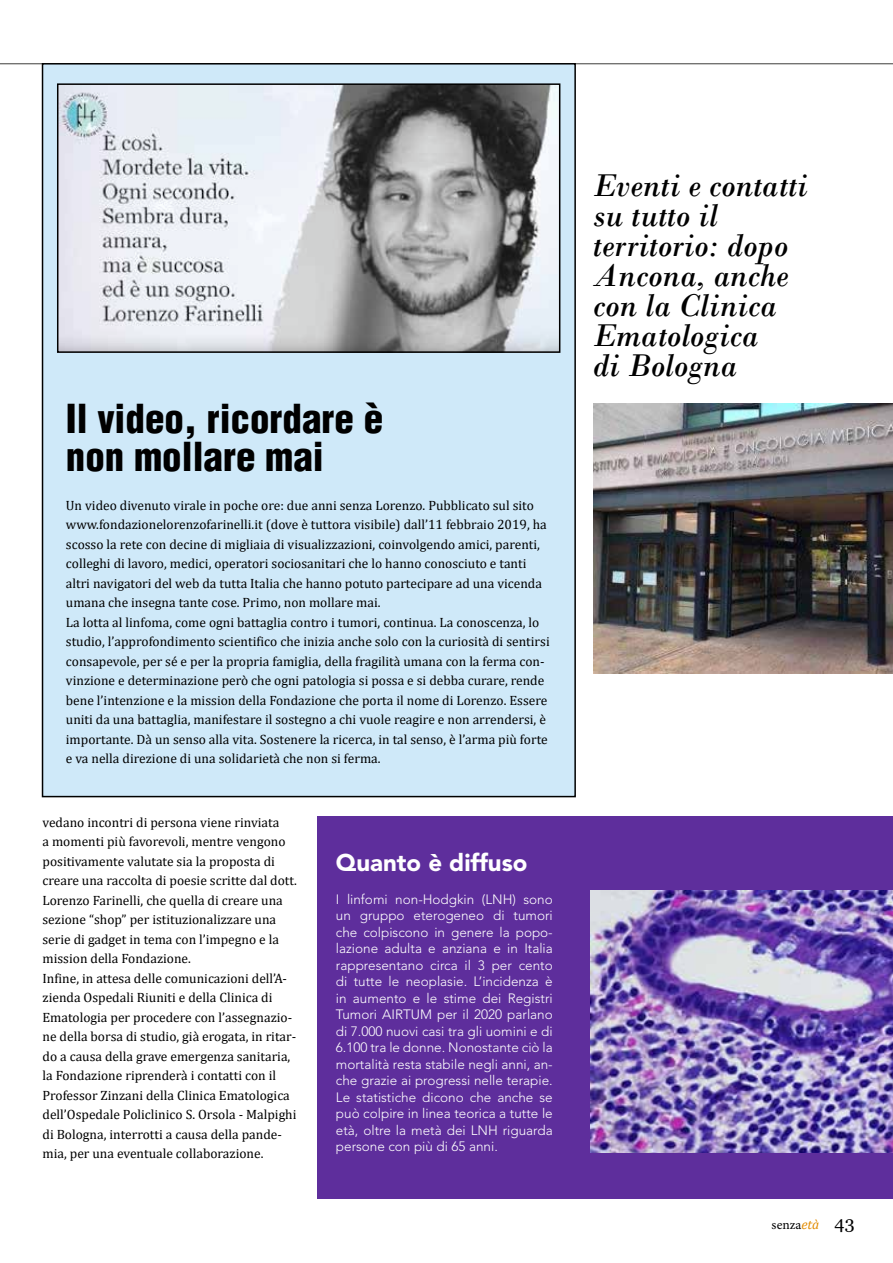
<style>
.page{position:relative;width:893px;height:1263px;background:#fff}
.page>*{position:absolute;margin:0;border:0;box-sizing:border-box;transform-origin:0 0}
.t1{font:900 condensed 39px/37.5px "Helvetica";color:#000}
.t2{font:italic 33px/30px "Bodoni";color:#000}
.t3{font:900 24px "Avenir LT Std";color:#fff}
.t4{font:13.5px/19.5px "Cambria";color:#000}
.t5{font:300 13.5px/16.5px "Avenir LT Std";color:#fff;text-align:justify}
.t6{font:13.5px "Minion Pro";color:#000}
.s1{font-family:"Cambria";font-style:italic;color:#e28b00}
.s2{font-family:"Georgia";font-size:18px}
</style>
<div class="page">
<hr style="left:0;top:63px;width:893px;height:1px;background:#3c3c3b">
<div style="left:318px;top:816px;width:575px;height:383px;background:#5e2e9c"></div>
<div style="left:42px;top:63px;width:534px;height:734px;background:#cfe9f9;border:2px solid #000"></div>
<img style="left:60px;top:86px;width:497px;height:264px">
<div style="left:57px;top:83px;width:503px;height:270px;border:2px solid #000"></div>
<img style="left:590px;top:891px;width:303px;height:261px">
<img style="left:593px;top:404px;width:300px;height:270px">
<h1 class="t1" style="left:66px;top:400px;width:319px">Il video, ricordare è non mollare mai</h1>
<p class="t4" style="left:66px;top:495px;width:485px">Un video divenuto virale in poche ore: due anni senza Lorenzo. Pubblicato sul sito www.fondazionelorenzofarinelli.it (dove è tuttora visibile) dall’11 febbraio 2019, ha scosso la rete con decine di migliaia di visualizzazioni, coinvolgendo amici, parenti, colleghi di lavoro, medici, operatori sociosanitari che lo hanno conosciuto e tanti altri navigatori del web da tutta Italia che hanno potuto partecipare ad una vicenda umana che insegna tante cose. Primo, non mollare mai.<br>La lotta al linfoma, come ogni battaglia contro i tumori, continua. La conoscenza, lo studio, l’approfondimento scientifico che inizia anche solo con la curiosità di sentirsi consapevole, per sé e per la propria famiglia, della fragilità umana con la ferma con&shy;vinzione e determinazione però che ogni patologia si possa e si debba curare, rende bene l’intenzione e la mission della Fondazione che porta il nome di Lorenzo. Essere uniti da una battaglia, manifestare il sostegno a chi vuole reagire e non arrendersi, è importante. Dà un senso alla vita. Sostenere la ricerca, in tal senso, è l’arma più forte e va nella direzione di una solidarietà che non si ferma.</p>
<p class="t4" style="left:43px;top:812px;width:256px">vedano incontri di persona viene rinviata<br>a momenti più favorevoli, mentre vengono positivamente valutate sia la proposta di creare una raccolta di poesie scritte dal dott.<br>Lorenzo Farinelli, che quella di creare una sezione “shop” per istituzionalizzare una serie di gadget in tema con l’impegno e la mission della Fondazione.<br>Infine, in attesa delle comunicazioni dell’A&shy;zienda Ospedali Riuniti e della Clinica di Ematologia per procedere con l’assegnazio&shy;ne della borsa di studio, già erogata, in ritar&shy;do a causa della grave emergenza sanitaria, la Fondazione riprenderà i contatti con il Professor Zinzani della Clinica Ematologica dell’Ospedale Policlinico S. Orsola - Malpighi di Bologna, interrotti a causa della pande&shy;mia, per una eventuale collaborazione.</p>
<h3 class="t3" style="left:336px;top:848px;width:193px">Quanto è diffuso</h3>
<p class="t5" style="left:336px;top:891px;width:218px">I linfomi non-Hodgkin (LNH) sono un gruppo eterogeneo di tumori che colpiscono in genere la popo&shy;lazione adulta e anziana e in Italia rappresentano circa il 3 per cento di tutte le neoplasie. L’incidenza è in aumento e le stime dei Registri Tumori AIRTUM per il 2020 parlano di 7.000 nuovi casi tra gli uomini e di 6.100 tra le donne. Nonostante ciò la mortalità resta stabile negli anni, an&shy;che grazie ai progressi nelle terapie.<br>Le statistiche dicono che anche se può colpire in linea teorica a tutte le età, oltre la metà dei LNH riguarda persone con più di 65 anni.</p>
<h2 class="t2" style="left:593px;top:171px;width:216px">Eventi e contatti su tutto il territorio: dopo<br>Ancona, anche con la Clinica<br>Ematologica<br>di Bologna</h2>
<p class="t6" style="left:772px;top:1215px;width:85px">senza<span class="s1">età</span> <span class="s2">43</span></p>
</div>
